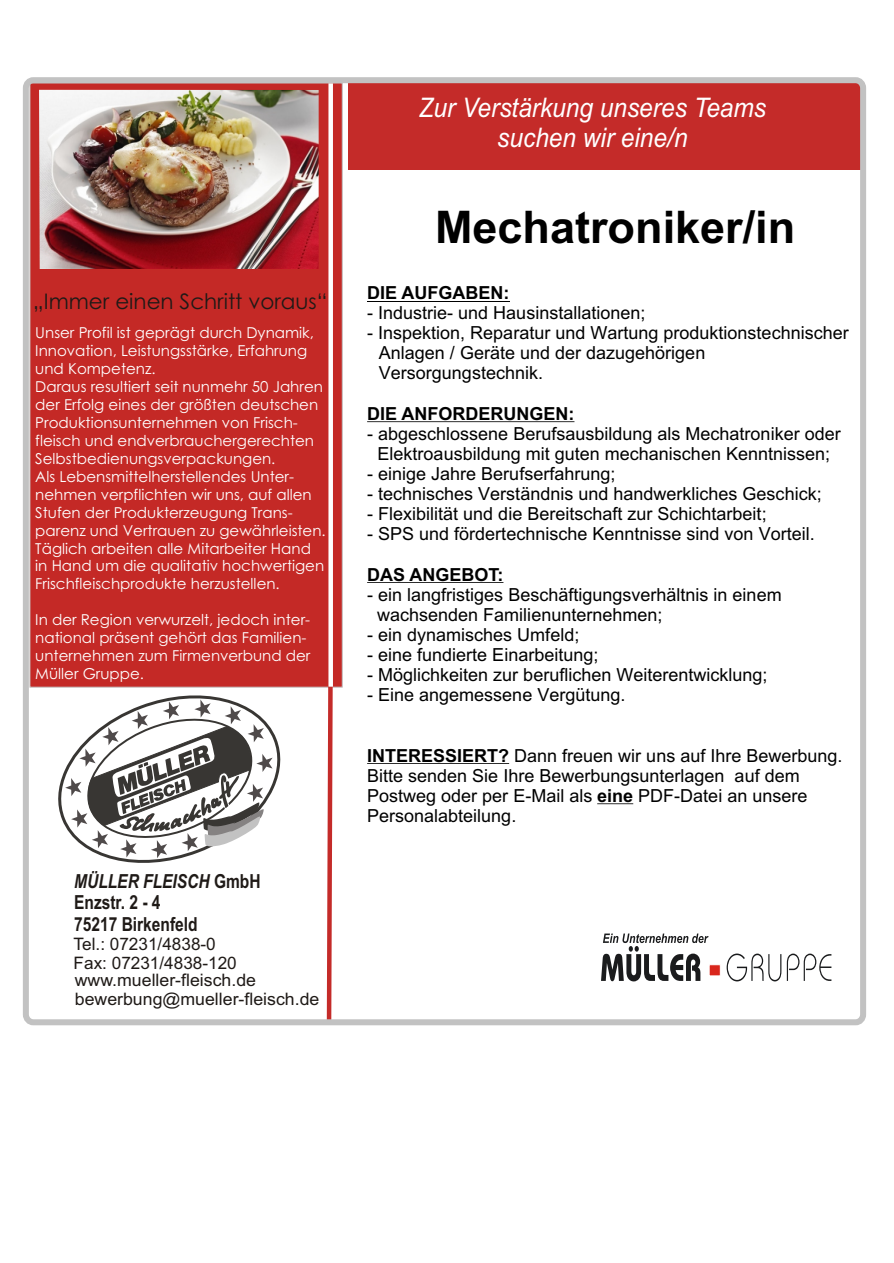
<style>
.page{position:relative;width:894px;height:1263px;background:#fff}
.page>*{position:absolute;margin:0;border:0;box-sizing:border-box;transform-origin:0 0}
.t1{font:700 45px "Arial";color:#000}
.t2{font:italic 27px/30.2px "Arial";color:#fff;text-align:center;scale:.91 1}
.t3{font:21.45px "Century Gothic";color:#1f1a17}
.t4{font:700 19.35px/21.6px "Arial";color:#1f1a17;scale:.8 1}
.t5{font:18px/20.1px "Arial";color:#000}
.t6{font:700 18px "Arial";color:#000}
.t7{font:17.25px/19.2px "Arial";color:#1f1a17}
.t8{font:15px/18px "Century Gothic";color:#fff}
.s1{font-style:italic}
.s2{font-weight:700}
</style>
<div class="page">
<div style="left:30px;top:83px;width:312px;height:604px;background:#c42926"></div>
<svg style="left:56px;top:685px;width:226px;height:178px"></svg>
<img style="left:601px;top:954px;width:23px;height:27px">
<img style="left:626px;top:946px;width:15px;height:35px">
<img style="left:644px;top:954px;width:11px;height:27px">
<img style="left:658px;top:954px;width:10px;height:27px">
<img style="left:670px;top:954px;width:13px;height:27px">
<img style="left:686px;top:954px;width:14px;height:27px">
<img style="left:727px;top:954px;width:20px;height:27px">
<img style="left:751px;top:954px;width:13px;height:27px">
<img style="left:768px;top:954px;width:13px;height:27px">
<img style="left:787px;top:954px;width:13px;height:27px">
<img style="left:804px;top:954px;width:12px;height:27px">
<img style="left:819px;top:954px;width:12px;height:27px">
<img style="left:603px;top:934px;width:106px;height:10px">
<svg style="left:709px;top:964px;width:12px;height:12px"></svg>
<div style="left:348px;top:83px;width:516px;height:86px;background:#c42b29"></div>
<img style="left:39px;top:90px;width:280px;height:178px">
<svg style="left:325px;top:685px;width:10px;height:341px"></svg>
<div style="left:328px;top:83px;width:5px;height:604px;background:#fff"></div>
<hr style="left:367px;top:301px;width:142px;height:1px;background:#000">
<hr style="left:367px;top:421px;width:207px;height:1px;background:#000">
<hr style="left:367px;top:582px;width:136px;height:1px;background:#000">
<hr style="left:367px;top:763px;width:142px;height:1px;background:#000">
<hr style="left:597px;top:803px;width:36px;height:1px;background:#000">
<div style="left:23px;top:77px;width:843px;height:948px;border:6px solid #c2c2c2;border-radius:8px"></div>
<p class="t3" style="left:33px;top:293px;width:296px">„Immer einen Schritt voraus“</p>
<p class="t8" style="left:35px;top:325px;width:292px">Unser Profil ist geprägt durch Dynamik, Innovation, Leistungsstärke, Erfahrung und Kompetenz.<br>Daraus resultiert seit nunmehr 50 Jahren der Erfolg eines der größten deutschen Produktionsunternehmen von Frisch&shy;fleisch und endverbrauchergerechten Selbstbedienungsverpackungen.<br>Als Lebensmittelherstellendes Unter&shy;nehmen verpflichten wir uns, auf allen Stufen der Produkterzeugung Trans&shy;parenz und Vertrauen zu gewährleisten.<br>Täglich arbeiten alle Mitarbeiter Hand in Hand um die qualitativ hochwertigen Frischfleischprodukte herzustellen.</p>
<p class="t8" style="left:35px;top:612px;width:277px">In der Region verwurzelt, jedoch inter&shy;national präsent gehört das Familien&shy;unternehmen zum Firmenverbund der<br>Müller Gruppe.</p>
<p class="t4" style="left:74px;top:872px;width:235px"><span class="s1">MÜLLER FLEISCH</span> GmbH<br>Enzstr. 2 - 4<br>75217 Birkenfeld</p>
<p class="t7" style="left:74px;top:936px;width:165px">Tel.: 07231/4838-0<br>Fax: 07231/4838-120</p>
<p class="t7" style="left:75px;top:972px;width:246px">www.mueller-fleisch.de bewerbung@mueller-fleisch.de</p>
<h2 class="t2" style="left:419px;top:95px;width:383px">Zur Verstärkung unseres Teams suchen wir eine/n</h2>
<h1 class="t1" style="left:435px;top:210px;width:362px">Mechatroniker/in</h1>
<p class="t6" style="left:367px;top:286px;width:144px">DIE AUFGABEN:</p>
<p class="t5" style="left:367px;top:304px;width:280px">- Industrie- und Hausinstallationen;</p>
<p class="t5" style="left:379px;top:325px;width:471px;text-indent:-12px">- Inspektion, Reparatur und Wartung produktionstechnischer<br>Anlagen / Geräte und der dazugehörigen<br>Versorgungstechnik.</p>
<p class="t6" style="left:367px;top:407px;width:209px">DIE ANFORDERUNGEN:</p>
<p class="t5" style="left:367px;top:425px;width:475px;text-align:center">- abgeschlossene Berufsausbildung als Mechatroniker oder<br>Elektroausbildung mit guten mechanischen Kenntnissen;</p>
<p class="t5" style="left:367px;top:465px;width:250px">- einige Jahre Berufserfahrung;</p>
<p class="t5" style="left:367px;top:485px;width:456px">- technisches Verständnis und handwerkliches Geschick;</p>
<p class="t5" style="left:367px;top:506px;width:401px">- Flexibilität und die Bereitschaft zur Schichtarbeit;</p>
<p class="t5" style="left:367px;top:526px;width:449px">- SPS und fördertechnische Kenntnisse sind von Vorteil.</p>
<p class="t6" style="left:367px;top:567px;width:138px">DAS ANGEBOT:</p>
<p class="t5" style="left:377px;top:586px;width:406px;text-indent:-10px">- ein langfristiges Beschäftigungsverhältnis in einem wachsenden Familienunternehmen;</p>
<p class="t5" style="left:367px;top:626px;width:214px">- ein dynamisches Umfeld;</p>
<p class="t5" style="left:367px;top:646px;width:233px">- eine fundierte Einarbeitung;</p>
<p class="t5" style="left:367px;top:666px;width:402px">- Möglichkeiten zur beruflichen Weiterentwicklung;</p>
<p class="t5" style="left:367px;top:686px;width:260px">- Eine angemessene Vergütung.</p>
<p class="t5" style="left:367px;top:747px;width:477px"><span class="s2">INTERESSIERT?</span> Dann freuen wir uns auf Ihre Bewerbung.<br>Bitte senden Sie Ihre Bewerbungsunterlagen auf dem Postweg oder per E-Mail als <span class="s2">eine</span> PDF-Datei an unsere Personalabteilung.</p>
</div>
